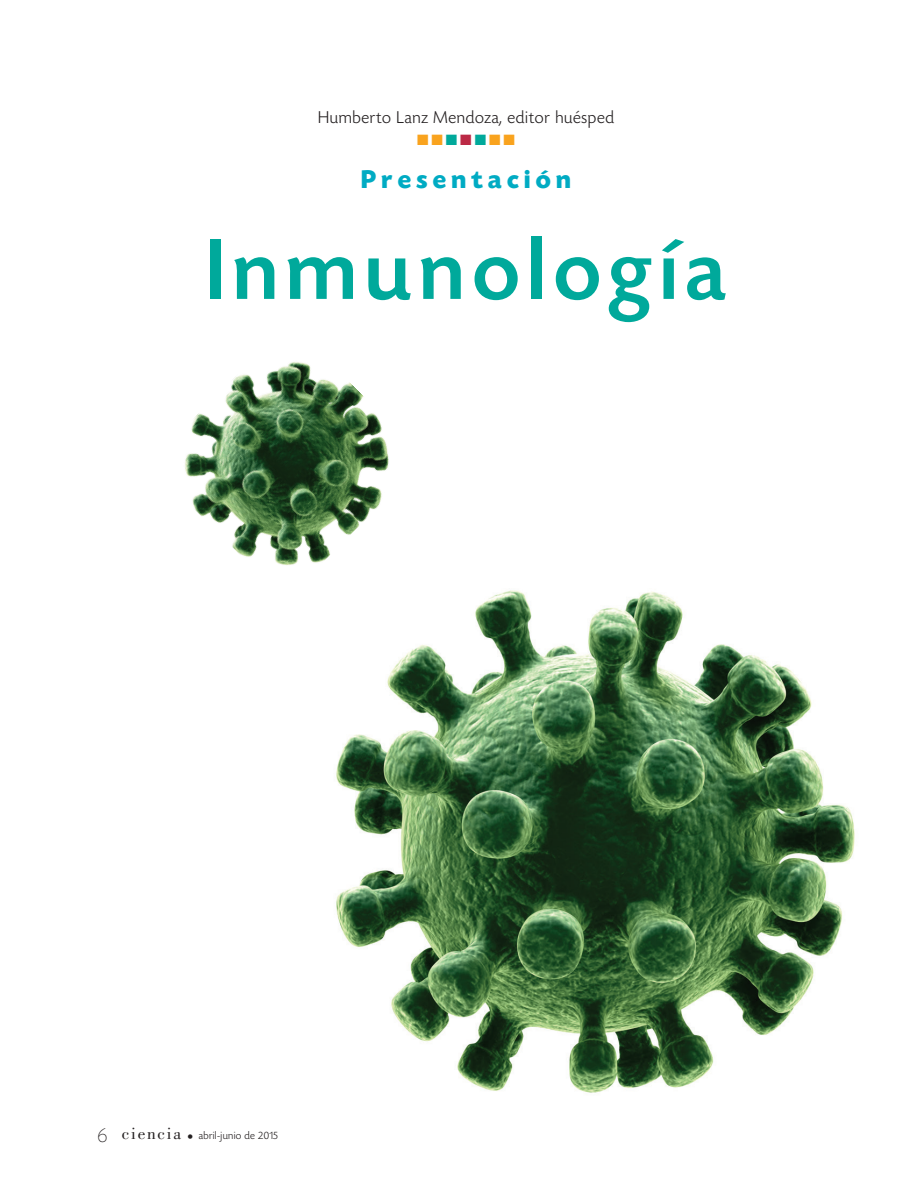
<style>
.page{position:relative;width:915px;height:1191px;background:#fff}
.page>*{position:absolute;margin:0;border:0;box-sizing:border-box;transform-origin:0 0}
.t1{font:500 90px "Today HEF";letter-spacing:.1em;color:#00a99b}
.t2{font:700 27px "Today HEF";letter-spacing:.2em;color:#00abc3}
.t3{font:300 18px "Today HEF";letter-spacing:.04em;color:#231f20}
.t4{font:15px "Zapf Dingbats ITC";color:#f9a31e}
.t5{font:300 11.25px "Today HEF";letter-spacing:.03em;color:#231f20}
.s1{color:#00a99b}
.s2{color:#bb2945}
.s3{font-weight:200;font-size:21px}
.s4{font-family:"Bodoni";font-weight:400;font-size:17.25px}
.s5{font-weight:200;font-size:13.5px}
</style>
<div class="page">
<img style="left:336px;top:590px;width:519px;height:503px">
<img style="left:185px;top:362px;width:241px;height:237px">
<p class="t3" style="left:318px;top:108px;width:297px">Humberto Lanz Mendoza, editor huésped</p>
<p class="t4" style="left:417px;top:132px;width:99px">■■<span class="s1">■</span><span class="s2">■</span><span class="s1">■</span>■■</p>
<h2 class="t2" style="left:361px;top:166px;width:211px">Presentación</h2>
<h1 class="t1" style="left:206px;top:223px;width:521px">Inmunología</h1>
<p class="t5" style="left:98px;top:1129px;width:181px"><span class="s3">6</span> <span class="s4">ciencia</span> <span class="s5">•</span> abril-junio de 2015</p>
</div>
